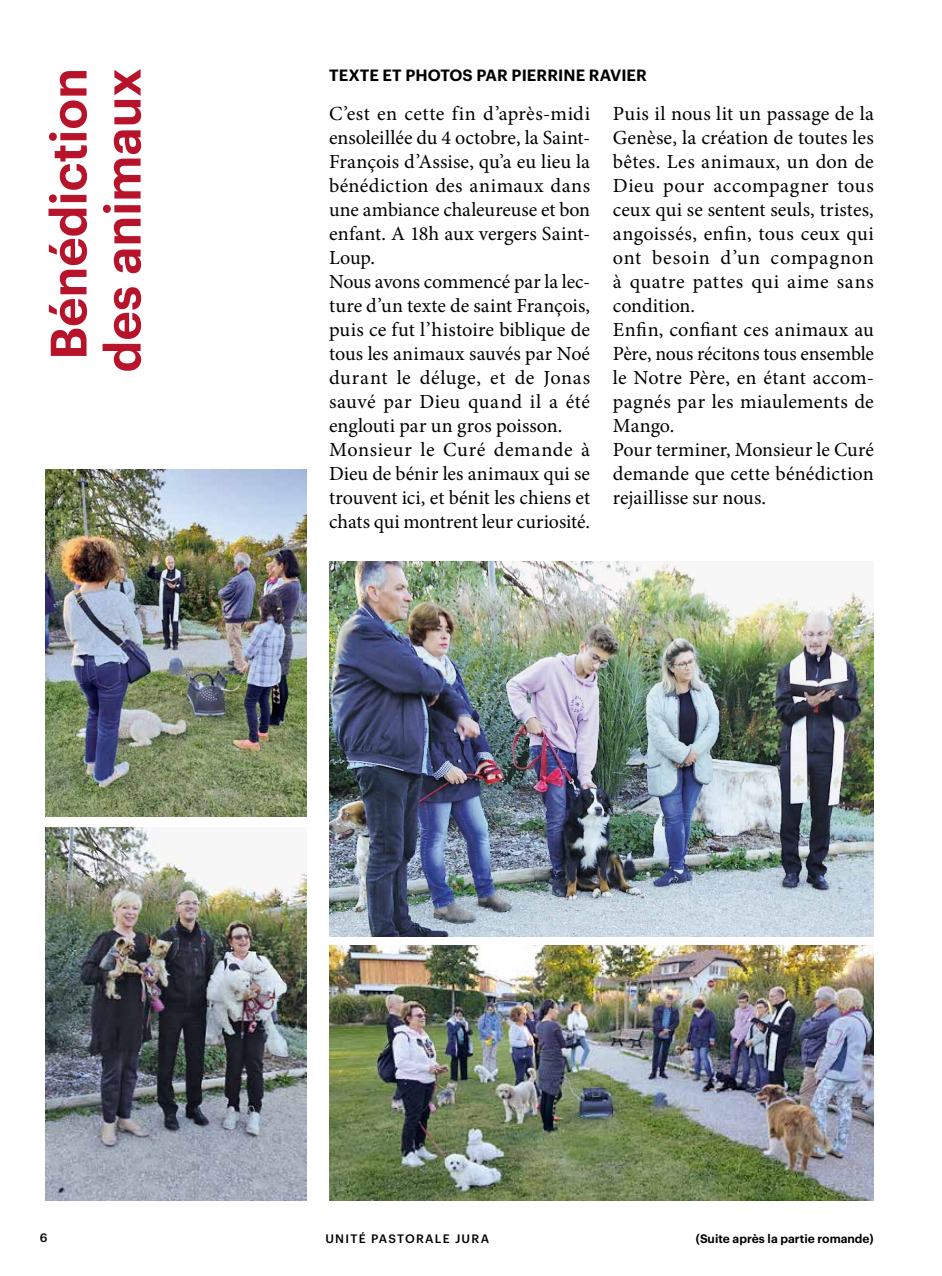
<style>
.page{position:relative;width:942px;height:1276px;background:#fff}
.page>*{position:absolute;margin:0;border:0;box-sizing:border-box;transform-origin:0 0}
.t1{font:600 50px/54px "Graphik";color:#b7142c}
.t2{font:20px/24px "Minion Pro";letter-spacing:.01em;color:#000}
.t3{font:600 16px "Graphik";letter-spacing:.005em;color:#000}
.t4{font:600 12px "Graphik";color:#000}
.t5{font:500 12px "Graphik";letter-spacing:.105em;color:#000}
</style>
<div class="page">
<img style="left:45px;top:828px;width:261px;height:372px">
<img style="left:45px;top:469px;width:261px;height:347px">
<img style="left:329px;top:561px;width:544px;height:375px">
<img style="left:329px;top:946px;width:544px;height:254px">
<h1 class="t1" style="left:37px;top:372px;width:306px;rotate:-90deg">Bénédiction des animaux</h1>
<p class="t3" style="left:329px;top:63px;width:319px">TEXTE ET PHOTOS PAR PIERRINE RAVIER</p>
<p class="t2" style="left:329px;top:102px;width:262px">C’est en cette fin d’après-midi ensoleillée du 4 octobre, la Saint-<br>François d’Assise, qu’a eu lieu la bénédiction des animaux dans une ambiance chaleureuse et bon enfant. A 18h aux vergers Saint-<br>Loup.<br>Nous avons commencé par la lec&shy;ture d’un texte de saint François, puis ce fut l’histoire biblique de tous les animaux sauvés par Noé durant le déluge, et de Jonas sauvé par Dieu quand il a été englouti par un gros poisson.<br>Monsieur le Curé demande à<br>Dieu de bénir les animaux qui se trouvent ici, et bénit les chiens et chats qui montrent leur curiosité.</p>
<p class="t2" style="left:612px;top:102px;width:262px">Puis il nous lit un passage de la<br>Genèse, la création de toutes les bêtes. Les animaux, un don de<br>Dieu pour accompagner tous ceux qui se sentent seuls, tristes, angoissés, enfin, tous ceux qui ont besoin d’un compagnon à quatre pattes qui aime sans condition.<br>Enfin, confiant ces animaux au<br>Père, nous récitons tous ensemble le Notre Père, en étant accom&shy;pagnés par les miaulements de<br>Mango.<br>Pour terminer, Monsieur le Curé demande que cette bénédiction rejaillisse sur nous.</p>
<p class="t5" style="left:40px;top:1228px;width:9px">6</p>
<p class="t5" style="left:325px;top:1229px;width:165px">UNITÉ PASTORALE JURA</p>
<p class="t4" style="left:695px;top:1229px;width:179px">(Suite après la partie romande)</p>
</div>
